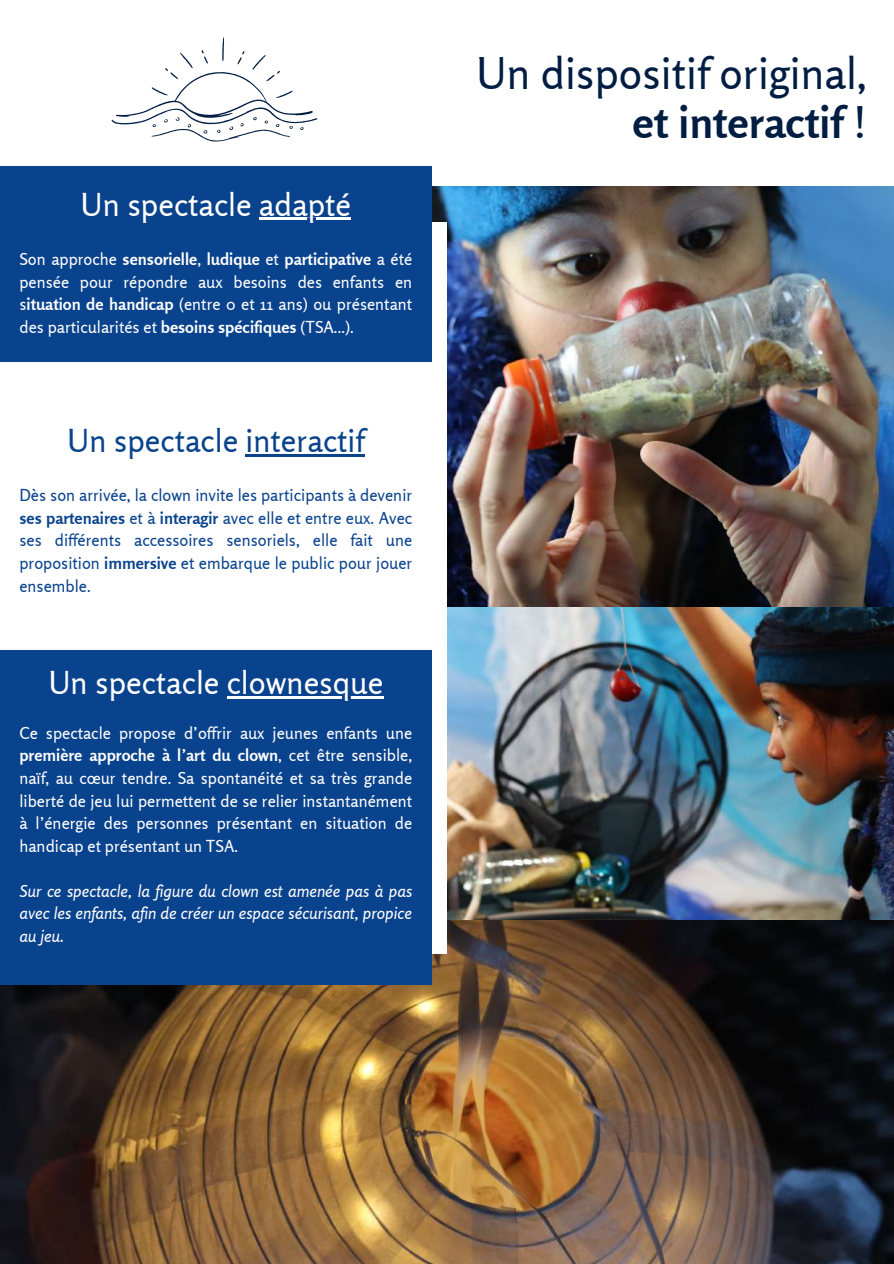
<style>
.page{position:relative;width:894px;height:1264px;background:#fff}
.page>*{position:absolute;margin:0;border:0;box-sizing:border-box;transform-origin:0 0}
.t1{font:43.5px/49.5px "Rosario";color:#011d42;text-align:right}
.t2{font:31.5px "Rosario";color:#0a438d}
.t3{font:31.5px "Rosario";color:#fff}
.t4{font:31.5px "Rosario";color:#fffffe}
.t5{font:16.5px/22.5px "Rosario";color:#fff;text-align:justify}
.t6{font:16.5px/22.5px "Rosario";color:#0a438d;text-align:justify}
.t7{font:italic 16.5px/22.5px "Rosario";color:#fff;text-align:justify}
.s1{color:#fff}
.s2{font-weight:700}
</style>
<div class="page">
<img style="left:431px;top:186px;width:462px;height:734px">
<img style="left:0;top:920px;width:893px;height:343px">
<div style="left:0;top:222px;width:446px;height:731px;background:#fff"></div>
<div style="left:0;top:650px;width:431px;height:334px;background:#0a438d"></div>
<div style="left:0;top:166px;width:431px;height:195px;background:#0a438d"></div>
<svg style="left:111px;top:37px;width:206px;height:104px"></svg>
<svg style="left:259px;top:218px;width:15px;height:2px"></svg>
<hr style="left:274px;top:218px;width:77px;height:2px;background:#fff">
<hr style="left:245px;top:454px;width:119px;height:2px;background:#0a438d">
<hr style="left:227px;top:696px;width:156px;height:2px;background:#fff">
<h2 class="t4" style="left:81px;top:185px;width:272px">Un spectacle a<span class="s1">dapté</span></h2>
<p class="t5" style="left:19px;top:248px;width:394px">Son approche <span class="s2">sensorielle</span>, <span class="s2">ludique</span> et <span class="s2">participative</span> a été pensée pour répondre aux besoins des enfants en s<span class="s2">ituation de handicap</span> (entre 0 et 11 ans) ou présentant des particularités et <span class="s2">besoins spécifiques</span> (TSA...).</p>
<h2 class="t2" style="left:67px;top:421px;width:299px">Un spectacle interactif</h2>
<p class="t6" style="left:19px;top:484px;width:394px">Dès son arrivée, la clown invite les participants à devenir <span class="s2">ses partenaires</span> et à <span class="s2">interagir</span> avec elle et entre eux. Avec ses différents accessoires sensoriels, elle fait une proposition <span class="s2">immersive</span> et embarque le public pour jouer ensemble.</p>
<h2 class="t3" style="left:48px;top:663px;width:336px">Un spectacle clownesque</h2>
<p class="t5" style="left:19px;top:721px;width:394px">Ce spectacle propose d’offrir aux jeunes enfants une <span class="s2">première approche à l’art du clown</span>, cet être sensible, naïf, au cœur tendre. Sa spontanéité et sa très grande liberté de jeu lui permettent de se relier instantanément à l’énergie des personnes présentant en situation de handicap et présentant un TSA.</p>
<p class="t7" style="left:19px;top:879px;width:394px">Sur ce spectacle, la figure du clown est amenée pas à pas avec les enfants, afin de créer un espace sécurisant, propice au jeu.</p>
<h1 class="t1" style="left:476px;top:48px;width:392px">Un dispositif original, <span class="s2">et interactif</span> !</h1>
</div>
